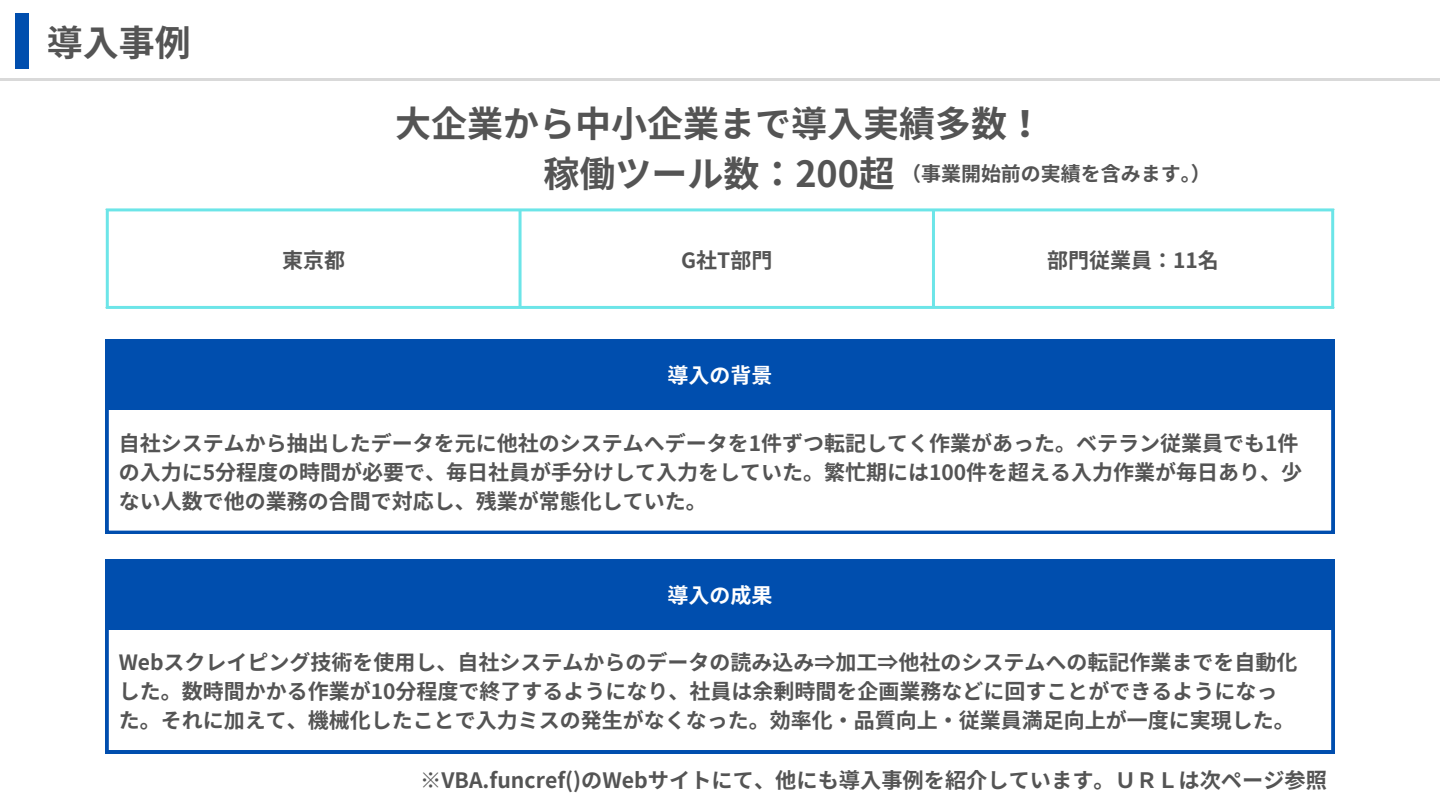
<style>
.page{position:relative;width:1440px;height:810px;background:#fff}
.page>*{position:absolute;margin:0;border:0;box-sizing:border-box;transform-origin:0 0}
.t1{font:700 36px/50.2px "Noto Sans JP";color:#545454;text-align:center}
.t2{font:700 21.2px "Noto Sans JP";color:#545454}
.t3{font:700 21px/29.2px "Noto Sans JP";color:#545454}
.t4{font:700 21px "Noto Sans JP";color:#fff}
.t5{font:700 20px "Noto Sans JP";color:#545454}
</style>
<div class="page">
<div style="left:15px;top:13px;width:13px;height:56px;background:#004eae"></div>
<hr style="left:0;top:78px;width:1440px;height:3px;background:#d9d9d9">
<hr style="left:106px;top:211px;width:3px;height:95px;background:#6ce5e8">
<hr style="left:519px;top:211px;width:3px;height:95px;background:#6ce5e8">
<hr style="left:932px;top:211px;width:3px;height:95px;background:#6ce5e8">
<hr style="left:1331px;top:211px;width:3px;height:95px;background:#6ce5e8">
<hr style="left:106px;top:208px;width:1228px;height:3px;background:#6ce5e8">
<hr style="left:106px;top:306px;width:1228px;height:3px;background:#6ce5e8">
<svg style="left:106px;top:410px;width:1228px;height:124px"></svg>
<div style="left:106px;top:340px;width:1228px;height:70px;background:#004eae"></div>
<svg style="left:106px;top:629px;width:1228px;height:124px"></svg>
<div style="left:106px;top:559px;width:1228px;height:70px;background:#004eae"></div>
<p class="t1" style="left:47px;top:16px;width:146px">導入事例</p>
<p class="t1" style="left:395px;top:97px;width:650px">大企業から中小企業まで導入実績多数！稼働ツール数：200超</p>
<p class="t5" style="left:901px;top:158px;width:311px">（事業開始前の実績を含みます。）</p>
<h1 class="t3" style="left:282px;top:244px;width:65px">東京都</h1>
<h1 class="t3" style="left:681px;top:244px;width:89px">G社T部門</h1>
<p class="t3" style="left:1047px;top:244px;width:173px">部門従業員：11名</p>
<p class="t4" style="left:668px;top:359px;width:106px">導入の背景</p>
<p class="t3" style="left:119px;top:427px;width:1185px">自社システムから抽出したデータを元に他社のシステムへデータを1件ずつ転記してく作業があった。ベテラン従業員でも1件の入力に5分程度の時間が必要で、毎日社員が手分けして入力をしていた。繁忙期には100件を超える入力作業が毎日あり、少ない人数で他の業務の合間で対応し、残業が常態化していた。</p>
<p class="t4" style="left:668px;top:578px;width:106px">導入の成果</p>
<p class="t3" style="left:119px;top:646px;width:1180px">Webスクレイピング技術を使用し、自社システムからのデータの読み込み⇒加工⇒他社のシステムへの転記作業までを自動化した。数時間かかる作業が10分程度で終了するようになり、社員は余剰時間を企画業務などに回すことができるようになった。それに加えて、機械化したことで入力ミスの発生がなくなった。効率化・品質向上・従業員満足向上が一度に実現した。</p>
<p class="t2" style="left:420px;top:763px;width:908px">※VBA.funcref()のWebサイトにて、他にも導入事例を紹介しています。ＵＲＬは次ページ参照</p>
</div>
